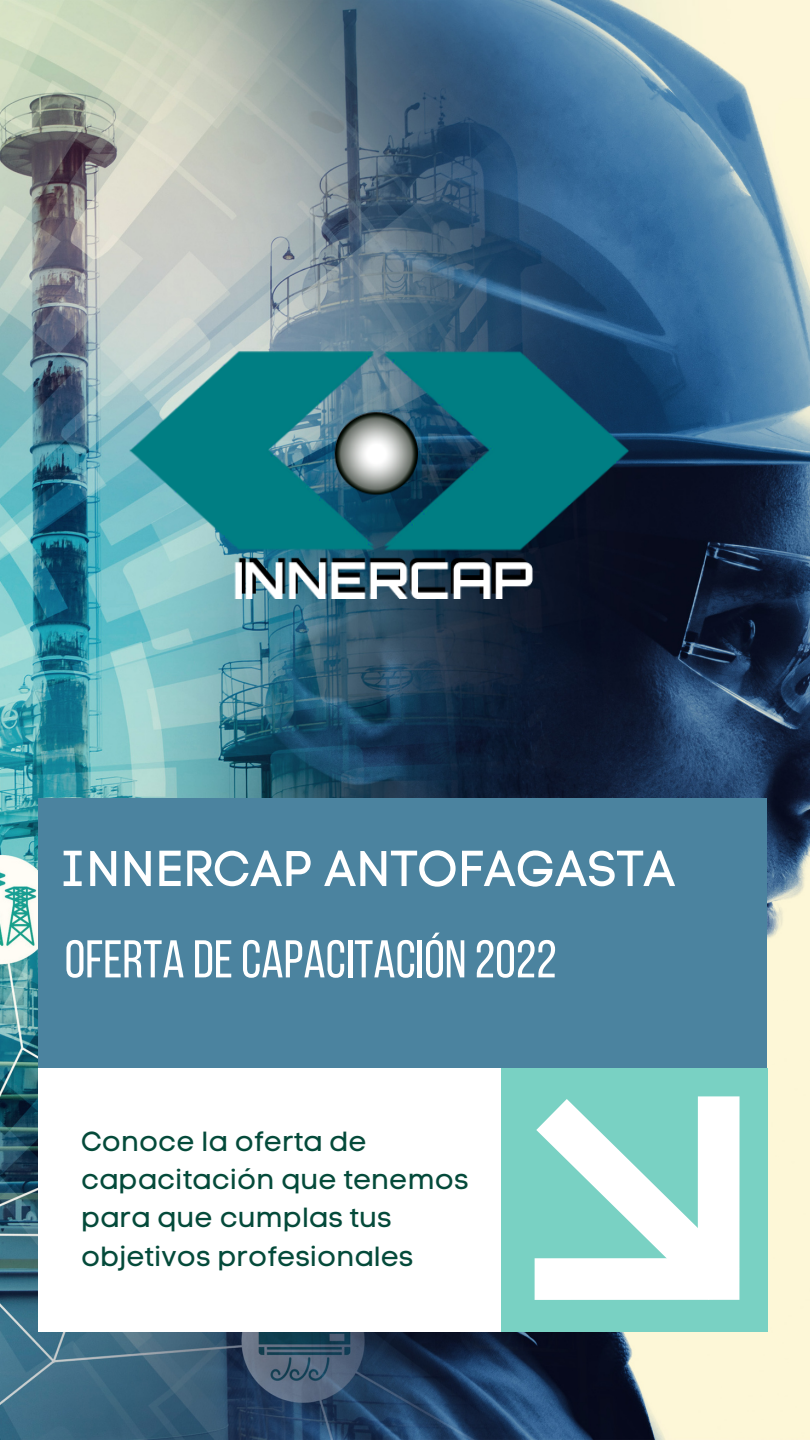
<style>
.page{position:relative;width:810px;height:1440px;background:#fff}
.page>*{position:absolute;margin:0;border:0;box-sizing:border-box;transform-origin:0 0}
.t1{font:53px "Bebas Neue";color:#fff}
.t2{font:50px "Code Pro Normal LC";color:#fff}
.t3{font:27.7px/38.3px "Code Pro Normal LC";color:#044a3a}
</style>
<div class="page">
<img style="left:0;top:0;width:810px;height:1440px">
<div style="left:38px;top:1068px;width:729px;height:264px;background:#fff"></div>
<div style="left:38px;top:798px;width:729px;height:270px;background:#4b839f"></div>
<div style="left:501px;top:1068px;width:266px;height:264px;background:#79d1c3"></div>
<svg style="left:514px;top:1075px;width:296px;height:327px"></svg>
<svg style="left:536px;top:1099px;width:203px;height:201px"></svg>
<img style="left:124px;top:241px;width:510px;height:510px">
<img style="left:129px;top:351px;width:500px;height:248px">
<p class="t2" style="left:59px;top:839px;width:617px">INNERCAP ANTOFAGASTA</p>
<p class="t1" style="left:65px;top:938px;width:494px">OFERTA DECAPACITACIÓN 2022</p>
<p class="t3" style="left:81px;top:1122px;width:389px">Conoce la oferta de capacitación que tenemos para que cumplas tus objetivos profesionales</p>
</div>
